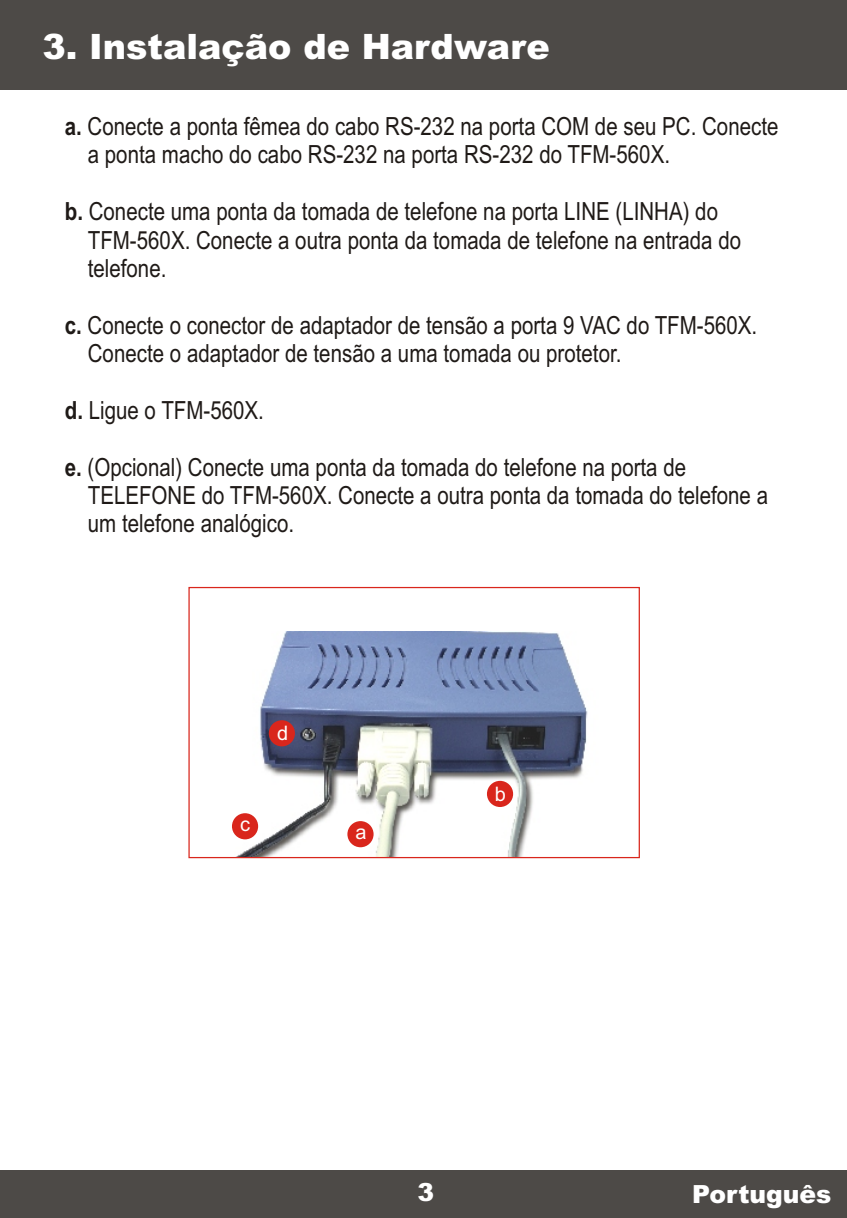
<style>
.page{position:relative;width:847px;height:1218px;background:#fff}
.page>*{position:absolute;margin:0;border:0;box-sizing:border-box;transform-origin:0 0}
.t1{font:900 35px "Arial";color:#fff}
.t2{font:25px/28.2px "Arial Narrow";color:#1f1a17}
.t3{font:900 25px "Arial";color:#fff}
.t4{font:20px "Arial";color:#fff}
.s1{font-weight:700}
</style>
<div class="page">
<div style="left:0;top:1170px;width:847px;height:48px;background:#4d4a47"></div>
<div style="left:0;top:0;width:847px;height:90px;background:#4d4a47"></div>
<img style="left:232px;top:631px;width:356px;height:225px">
<div style="left:188px;top:587px;width:452px;height:271px;border:1px solid #d9261c"></div>
<div style="left:232px;top:813px;width:26px;height:26px;background:#d9261c;border-radius:50%"></div>
<div style="left:269px;top:720px;width:26px;height:26px;background:#d9261c;border-radius:50%"></div>
<div style="left:347px;top:821px;width:26px;height:26px;background:#d9261c;border-radius:50%"></div>
<div style="left:487px;top:781px;width:26px;height:26px;background:#d9261c;border-radius:50%"></div>
<h1 class="t1" style="left:43px;top:34px;width:508px">3. Instalação de Hardware</h1>
<p class="t2" style="left:88px;top:114px;width:692px;text-indent:-23px"><span class="s1">a.</span> Conecte a ponta fêmea do cabo RS-232 na porta COM de seu PC. Conecte a ponta macho do cabo RS-232 na porta RS-232 do TFM-560X.</p>
<p class="t2" style="left:88px;top:200px;width:655px;text-indent:-23px"><span class="s1">b.</span> Conecte uma ponta da tomada de telefone na porta LINE (LINHA) do<br>TFM-560X. Conecte a outra ponta da tomada de telefone na entrada do telefone.</p>
<p class="t2" style="left:88px;top:313px;width:671px;text-indent:-23px"><span class="s1">c.</span> Conecte o conector de adaptador de tensão a porta 9 VAC do TFM-560X.<br>Conecte o adaptador de tensão a uma tomada ou protetor.</p>
<p class="t2" style="left:65px;top:398px;width:201px"><span class="s1">d.</span> Ligue o TFM-560X.</p>
<p class="t2" style="left:88px;top:455px;width:681px;text-indent:-23px"><span class="s1">e.</span> (Opcional) Conecte uma ponta da tomada do telefone na porta de<br>TELEFONE do TFM-560X. Conecte a outra ponta da tomada do telefone a um telefone analógico.</p>
<p class="t4" style="left:277px;top:726px;width:13px">d</p>
<p class="t4" style="left:240px;top:817px;width:11px">c</p>
<p class="t4" style="left:355px;top:825px;width:13px">a</p>
<p class="t4" style="left:495px;top:786px;width:13px">b</p>
<p class="t3" style="left:417px;top:1183px;width:18px">3</p>
<p class="t3" style="left:692px;top:1185px;width:141px">Português</p>
</div>
